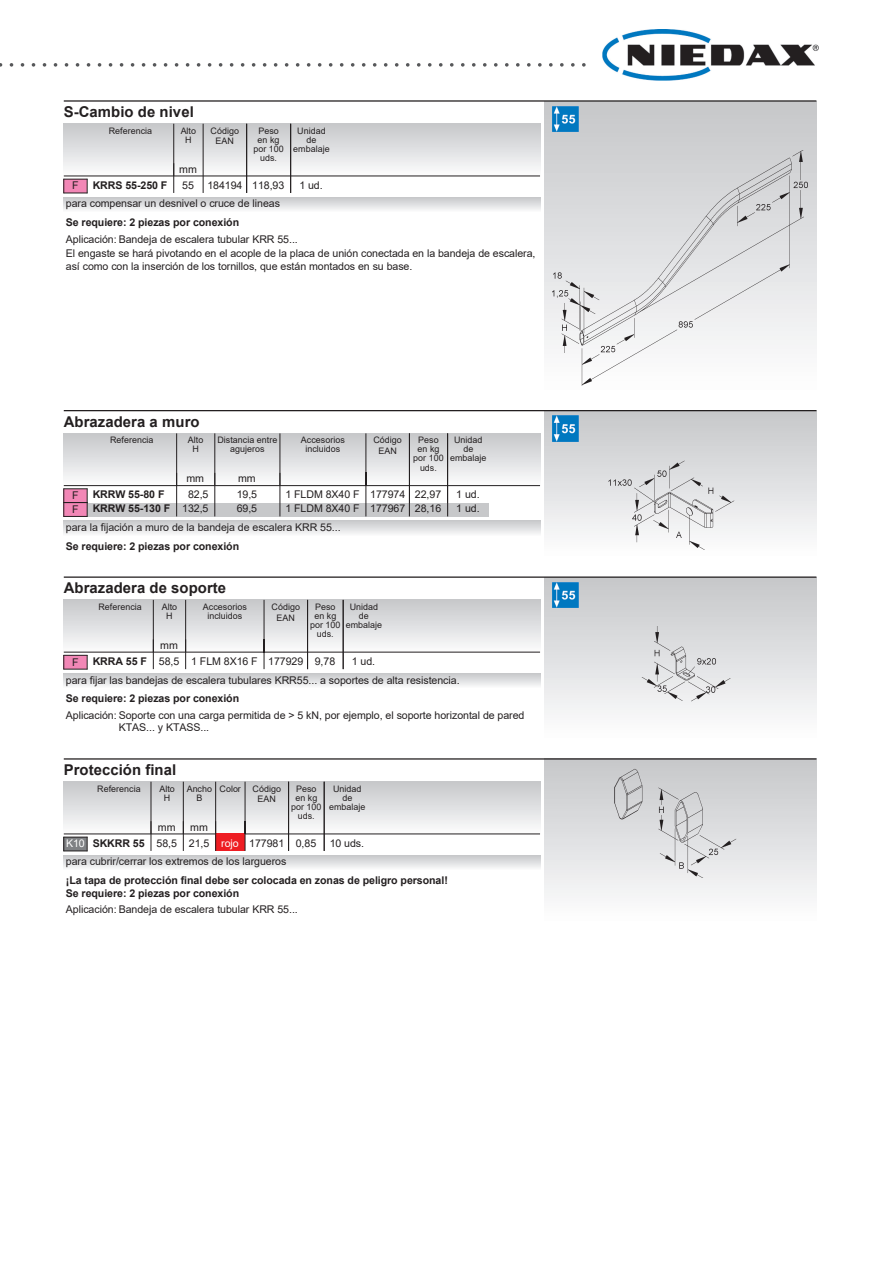
<style>
.page{position:relative;width:893px;height:1263px;background:#fff}
.page>*{position:absolute;margin:0;border:0;box-sizing:border-box;transform-origin:0 0}
.t1{font:700 14.85px "Arial";letter-spacing:.005em;color:#231f20}
.t2{font:10.65px/13.8px "Arial";letter-spacing:-.005em;color:#231f20}
.t3{font:700 10.65px/12.6px "Arial";letter-spacing:-.005em;color:#231f20}
.t4{font:9px/9px "Arial";letter-spacing:.005em;color:#231f20;text-align:center}
.s1{font-weight:400}
.s2{font-weight:700}
.s3{color:#fff}
</style>
<div class="page">
<svg style="left:0;top:63px;width:586px;height:4px"></svg>
<img style="left:602px;top:30px;width:216px;height:50px">
<img style="left:544px;top:102px;width:272px;height:284px">
<img style="left:64px;top:124px;width:476px;height:52px">
<hr style="left:64px;top:176px;width:476px;height:1px;background:#231f20">
<svg style="left:63px;top:179px;width:25px;height:15px"></svg>
<hr style="left:173px;top:124px;width:1px;height:52px;background:#231f20">
<svg style="left:173px;top:163px;width:1px;height:30px"></svg>
<hr style="left:203px;top:124px;width:1px;height:69px;background:#231f20">
<hr style="left:246px;top:124px;width:1px;height:69px;background:#231f20">
<hr style="left:290px;top:124px;width:1px;height:69px;background:#231f20">
<img style="left:553px;top:151px;width:255px;height:234px">
<img style="left:553px;top:106px;width:25px;height:26px">
<hr style="left:64px;top:100px;width:752px;height:2px;background:#231f20">
<img style="left:544px;top:411px;width:272px;height:122px">
<img style="left:64px;top:433px;width:476px;height:52px">
<hr style="left:64px;top:485px;width:476px;height:1px;background:#231f20">
<div style="left:87px;top:503px;width:279px;height:13px;background:#c7c8ca"></div>
<hr style="left:176px;top:486px;width:1px;height:30px;background:#231f20">
<hr style="left:214px;top:486px;width:1px;height:30px;background:#231f20">
<hr style="left:280px;top:486px;width:1px;height:30px;background:#231f20">
<svg style="left:63px;top:488px;width:25px;height:29px"></svg>
<hr style="left:176px;top:433px;width:1px;height:53px;background:#231f20">
<hr style="left:214px;top:433px;width:1px;height:53px;background:#231f20">
<hr style="left:280px;top:433px;width:1px;height:53px;background:#231f20">
<svg style="left:214px;top:473px;width:1px;height:12px"></svg>
<svg style="left:280px;top:473px;width:1px;height:12px"></svg>
<div style="left:448px;top:503px;width:41px;height:13px;background:#c7c8ca"></div>
<div style="left:366px;top:503px;width:43px;height:13px;background:#c7c8ca"></div>
<hr style="left:366px;top:433px;width:1px;height:83px;background:#231f20">
<div style="left:409px;top:503px;width:39px;height:13px;background:#c7c8ca"></div>
<hr style="left:409px;top:433px;width:1px;height:83px;background:#231f20">
<hr style="left:447px;top:433px;width:1px;height:83px;background:#231f20">
<img style="left:553px;top:460px;width:255px;height:90px">
<img style="left:553px;top:416px;width:25px;height:25px">
<hr style="left:64px;top:410px;width:752px;height:1px;background:#231f20">
<img style="left:544px;top:578px;width:272px;height:135px">
<img style="left:64px;top:600px;width:476px;height:52px">
<hr style="left:64px;top:652px;width:476px;height:1px;background:#231f20">
<svg style="left:63px;top:655px;width:25px;height:15px"></svg>
<hr style="left:153px;top:600px;width:1px;height:52px;background:#231f20">
<hr style="left:185px;top:600px;width:1px;height:52px;background:#231f20">
<svg style="left:153px;top:639px;width:1px;height:30px"></svg>
<svg style="left:185px;top:639px;width:1px;height:30px"></svg>
<hr style="left:264px;top:600px;width:1px;height:69px;background:#231f20">
<hr style="left:307px;top:600px;width:1px;height:69px;background:#231f20">
<hr style="left:343px;top:600px;width:1px;height:69px;background:#231f20">
<img style="left:553px;top:627px;width:255px;height:74px">
<img style="left:553px;top:582px;width:25px;height:26px">
<hr style="left:64px;top:576px;width:752px;height:2px;background:#231f20">
<img style="left:64px;top:782px;width:476px;height:52px">
<hr style="left:64px;top:834px;width:476px;height:1px;background:#231f20">
<div style="left:216px;top:834px;width:29px;height:17px;background:#ee1d23"></div>
<svg style="left:63px;top:837px;width:25px;height:15px"></svg>
<hr style="left:151px;top:782px;width:1px;height:52px;background:#231f20">
<hr style="left:183px;top:782px;width:1px;height:52px;background:#231f20">
<hr style="left:215px;top:782px;width:1px;height:52px;background:#231f20">
<svg style="left:151px;top:821px;width:1px;height:30px"></svg>
<svg style="left:183px;top:821px;width:1px;height:30px"></svg>
<svg style="left:215px;top:834px;width:1px;height:17px"></svg>
<hr style="left:245px;top:782px;width:1px;height:69px;background:#231f20">
<hr style="left:288px;top:782px;width:1px;height:69px;background:#231f20">
<hr style="left:324px;top:782px;width:1px;height:69px;background:#231f20">
<img style="left:553px;top:768px;width:255px;height:109px">
<hr style="left:64px;top:758px;width:752px;height:2px;background:#231f20">
<h1 class="t1" style="left:64px;top:102px;width:132px">S-Cambio de nivel</h1>
<p class="t4" style="left:109px;top:126px;width:45px">Referencia</p>
<p class="t4" style="left:181px;top:126px;width:17px">Alto<br>H</p>
<p class="t2" style="left:179px;top:162px;width:19px">mm</p>
<p class="t2" style="left:72px;top:179px;width:8px">F</p>
<p class="t3" style="left:93px;top:179px;width:76px">KRRS 55-250 F</p>
<p class="t2" style="left:182px;top:178px;width:13px">55</p>
<p class="t4" style="left:211px;top:125px;width:30px;line-height:10.8px">Código<br>EAN</p>
<p class="t2" style="left:207px;top:178px;width:37px">184194</p>
<p class="t4" style="left:253px;top:126px;width:32px">Peso en kg por 100 uds.</p>
<p class="t2" style="left:252px;top:178px;width:34px">118,93</p>
<p class="t4" style="left:293px;top:126px;width:38px">Unidad de embalaje</p>
<p class="t2" style="left:299px;top:178px;width:25px">1 ud.</p>
<p class="t2" style="left:66px;top:197px;width:216px">para compensar un desnivel o cruce de lineas</p>
<p class="t2" style="left:66px;top:232px;width:233px">Aplicación: Bandeja de escalera tubular KRR 55...</p>
<p class="t3" style="left:66px;top:216px;width:175px">Se requiere: 2 piezas por conexión</p>
<p class="t2" style="left:66px;top:247px;width:471px;line-height:12.6px">El engaste se hará pivotando en el acople de la placa de unión conectada en la bandeja de escalera, así como con la inserción de los tornillos, que están montados en su base.</p>
<h1 class="t1" style="left:64px;top:411px;width:137px">Abrazadera a muro</h1>
<p class="t2" style="left:72px;top:488px;width:8px">F<br>F</p>
<p class="t4" style="left:110px;top:436px;width:45px">Referencia</p>
<p class="t4" style="left:188px;top:436px;width:17px">Alto<br>H</p>
<p class="t4" style="left:217px;top:436px;width:61px">Distancia entre agujeros</p>
<p class="t4" style="left:301px;top:436px;width:45px">Accesorios incluidos</p>
<p class="t2" style="left:187px;top:471px;width:19px">mm</p>
<p class="t2" style="left:238px;top:471px;width:19px">mm</p>
<p class="t3" style="left:93px;top:488px;width:73px">KRRW 55-80 F</p>
<p class="t2" style="left:188px;top:488px;width:22px">82,5</p>
<p class="t2" style="left:237px;top:488px;width:22px">19,5</p>
<p class="t2" style="left:285px;top:488px;width:76px">1 FLDM 8X40 F</p>
<p class="t3" style="left:93px;top:502px;width:117px">KRRW 55-130 F <span class="s1">132,5</span></p>
<p class="t2" style="left:237px;top:501px;width:22px">69,5</p>
<p class="t2" style="left:285px;top:501px;width:76px">1 FLDM 8X40 F</p>
<p class="t2" style="left:66px;top:520px;width:276px">para la fijación a muro de la bandeja de escalera KRR 55...</p>
<p class="t3" style="left:66px;top:540px;width:175px">Se requiere: 2 piezas por conexión</p>
<p class="t4" style="left:373px;top:435px;width:30px;line-height:10.8px">Código<br>EAN</p>
<p class="t2" style="left:370px;top:488px;width:37px">177974<br>177967</p>
<p class="t4" style="left:413px;top:435px;width:32px">Peso en kg por 100 uds.</p>
<p class="t2" style="left:415px;top:488px;width:28px">22,97<br>28,16</p>
<p class="t4" style="left:450px;top:436px;width:38px">Unidad de embalaje</p>
<p class="t2" style="left:456px;top:488px;width:25px">1 ud.<br>1 ud.</p>
<h1 class="t1" style="left:64px;top:578px;width:164px">Abrazadera de soporte</h1>
<p class="t4" style="left:98px;top:602px;width:45px">Referencia</p>
<p class="t4" style="left:162px;top:602px;width:17px">Alto<br>H</p>
<p class="t4" style="left:203px;top:602px;width:45px">Accesorios incluidos</p>
<p class="t2" style="left:160px;top:638px;width:19px">mm</p>
<p class="t2" style="left:72px;top:655px;width:8px">F</p>
<p class="t2" style="left:93px;top:654px;width:167px"><span class="s2">KRRA 55 F</span> 58,5 1 FLM 8X16 F</p>
<p class="t4" style="left:272px;top:601px;width:30px;line-height:10.8px">Código<br>EAN</p>
<p class="t2" style="left:268px;top:654px;width:37px">177929</p>
<p class="t4" style="left:310px;top:602px;width:32px">Peso en kg por 100 uds.</p>
<p class="t2" style="left:315px;top:654px;width:22px">9,78</p>
<p class="t4" style="left:346px;top:602px;width:38px">Unidad de embalaje</p>
<p class="t2" style="left:352px;top:654px;width:25px">1 ud.</p>
<p class="t2" style="left:66px;top:673px;width:395px">para fijar las bandejas de escalera tubulares KRR55... a soportes de alta resistencia.</p>
<p class="t2" style="left:119px;top:709px;width:407px;line-height:12.6px;text-indent:-53px">Aplicación: Soporte con una carga permitida de &gt; 5 kN, por ejemplo, el soporte horizontal de pared<br>KTAS... y KTASS...</p>
<p class="t3" style="left:66px;top:692px;width:175px">Se requiere: 2 piezas por conexión</p>
<h1 class="t1" style="left:64px;top:759px;width:114px">Protección final</h1>
<p class="t4" style="left:97px;top:784px;width:45px">Referencia</p>
<p class="t4" style="left:159px;top:784px;width:17px">Alto<br>H</p>
<p class="t4" style="left:187px;top:784px;width:27px">Ancho<br>B</p>
<p class="t4" style="left:220px;top:784px;width:23px">Color</p>
<p class="t2" style="left:158px;top:820px;width:19px">mm</p>
<p class="t2" style="left:190px;top:820px;width:19px">mm</p>
<p class="t2" style="left:66px;top:836px;width:174px"><span class="s3">K10</span> <span class="s2">SKKRR 55</span> 58,5 21,5 <span class="s3">rojo</span></p>
<p class="t4" style="left:253px;top:783px;width:30px;line-height:10.8px">Código<br>EAN</p>
<p class="t2" style="left:249px;top:836px;width:37px">177981</p>
<p class="t4" style="left:291px;top:784px;width:32px">Peso en kg por 100 uds.</p>
<p class="t2" style="left:296px;top:836px;width:22px">0,85</p>
<p class="t4" style="left:329px;top:784px;width:38px">Unidad de embalaje</p>
<p class="t2" style="left:330px;top:836px;width:36px">10 uds.</p>
<p class="t2" style="left:66px;top:855px;width:222px">para cubrir/cerrar los extremos de los largueros</p>
<p class="t2" style="left:66px;top:902px;width:233px">Aplicación: Bandeja de escalera tubular KRR 55...</p>
<p class="t3" style="left:66px;top:874px;width:384px">¡La tapa de protección final debe ser colocada en zonas de peligro personal!<br>Se requiere: 2 piezas por conexión</p>
</div>
